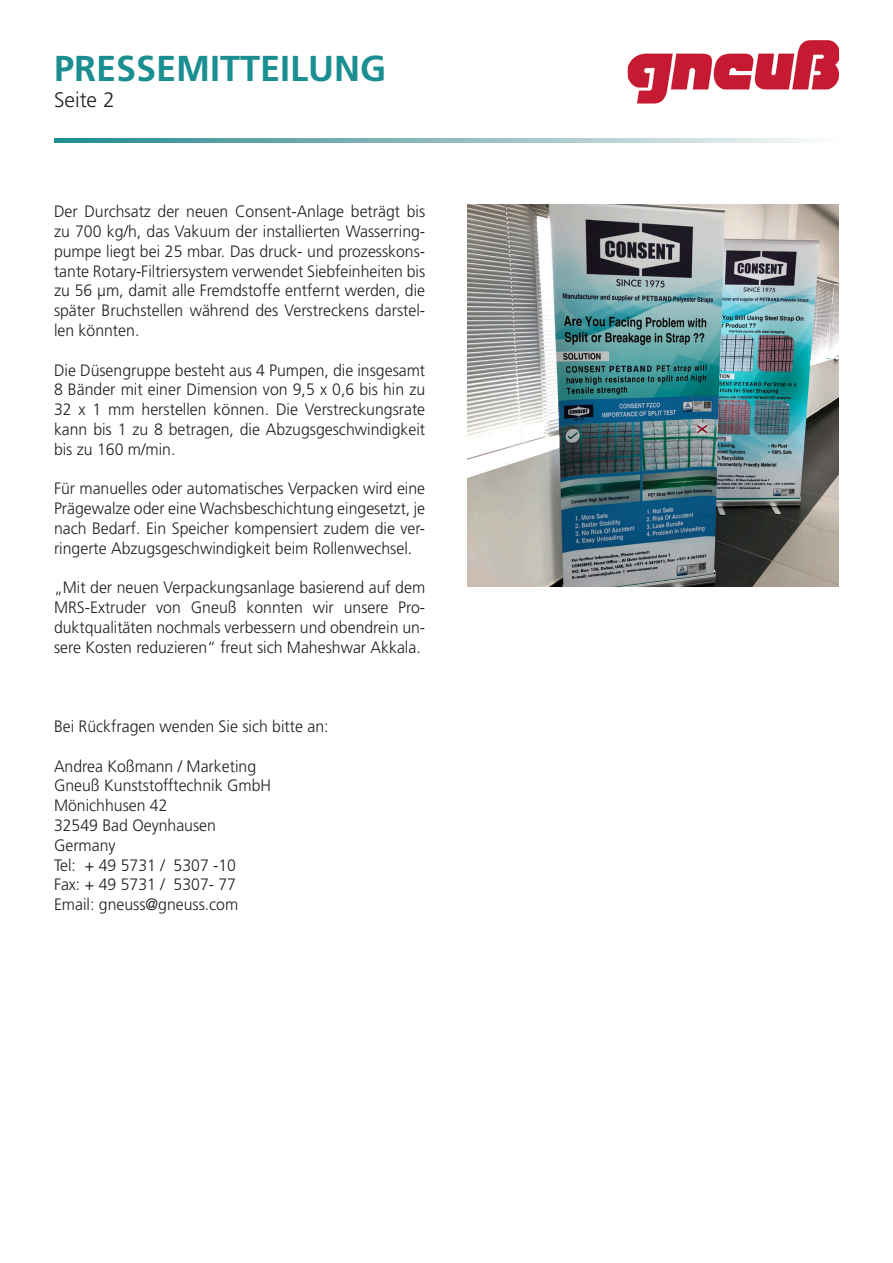
<style>
.page{position:relative;width:893px;height:1263px;background:#fff}
.page>*{position:absolute;margin:0;border:0;box-sizing:border-box;transform-origin:0 0}
.t1{font:700 36px "Frutiger";color:#1b8e91}
.t2{font:300 21px "Frutiger";color:#231f20}
.t3{font:300 16.5px/19.8px "Frutiger";color:#231f20;text-align:justify;scale:.96 1}
</style>
<div class="page">
<svg style="left:54px;top:138px;width:761px;height:5px;background:#8cbcbf"></svg>
<img style="left:628px;top:40px;width:211px;height:64px">
<img style="left:468px;top:205px;width:370px;height:382px">
<p class="t1" style="left:54px;top:47px;width:334px">PRESSEMITTEILUNG</p>
<p class="t2" style="left:54px;top:87px;width:62px">Seite 2</p>
<p class="t3" style="left:54px;top:202px;width:388px">Der Durchsatz der neuen Consent-Anlage beträgt bis zu 700 kg/h, das Vakuum der installierten Wasserring&shy;pumpe liegt bei 25 mbar. Das druck- und prozesskons&shy;tante Rotary-Filtriersystem verwendet Siebfeinheiten bis zu 56 µm, damit alle Fremdstoffe entfernt werden, die später Bruchstellen während des Verstreckens darstel&shy;len könnten.</p>
<p class="t3" style="left:54px;top:360px;width:388px">Die Düsengruppe besteht aus 4 Pumpen, die insgesamt 8 Bänder mit einer Dimension von 9,5 x 0,6 bis hin zu 32 x 1 mm herstellen können. Die Verstreckungsrate kann bis 1 zu 8 betragen, die Abzugsgeschwindigkeit bis zu 160 m/min.</p>
<p class="t3" style="left:54px;top:479px;width:388px">Für manuelles oder automatisches Verpacken wird eine Prägewalze oder eine Wachsbeschichtung eingesetzt, je nach Bedarf. Ein Speicher kompensiert zudem die ver&shy;ringerte Abzugsgeschwindigkeit beim Rollenwechsel.</p>
<p class="t3" style="left:54px;top:578px;width:388px">„Mit der neuen Verpackungsanlage basierend auf dem MRS-Extruder von Gneuß konnten wir unsere Pro&shy;duktqualitäten nochmals verbessern und obendrein un&shy;sere Kosten reduzieren“ freut sich Maheshwar Akkala.</p>
<p class="t3" style="left:54px;top:717px;width:288px">Bei Rückfragen wenden Sie sich bitte an:</p>
<p class="t3" style="left:54px;top:756px;width:212px">Andrea Koßmann / Marketing</p>
<p class="t3" style="left:54px;top:776px;width:228px">Gneuß Kunststofftechnik GmbH</p>
<p class="t3" style="left:54px;top:796px;width:120px">Mönichhusen 42</p>
<p class="t3" style="left:54px;top:816px;width:170px">32549 Bad Oeynhausen</p>
<p class="t3" style="left:54px;top:835px;width:66px">Germany</p>
<p class="t3" style="left:54px;top:855px;width:191px">Tel: + 49 5731 / 5307 -10</p>
<p class="t3" style="left:54px;top:875px;width:191px">Fax: + 49 5731 / 5307- 77</p>
<p class="t3" style="left:54px;top:895px;width:193px">Email: gneuss@gneuss.com</p>
</div>
